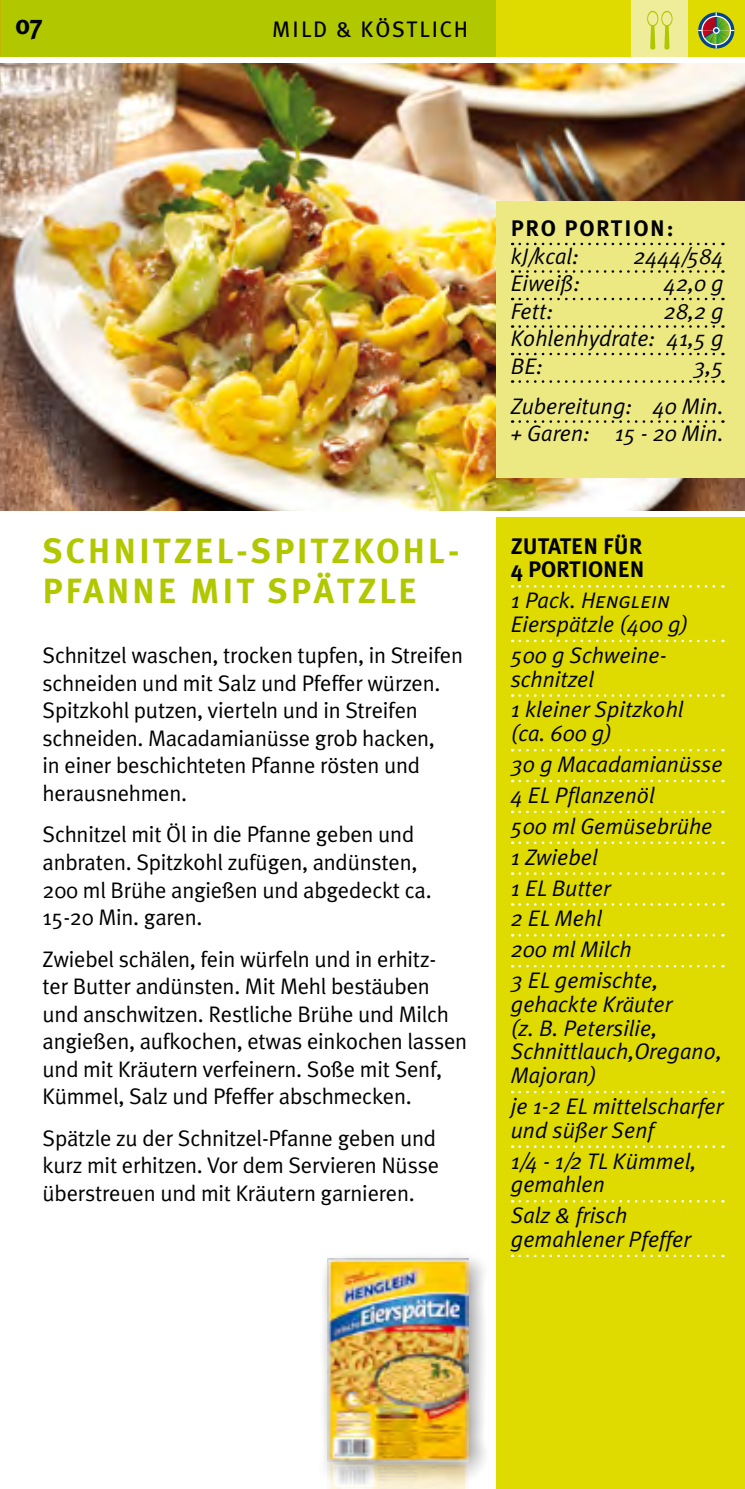
<style>
.page{position:relative;width:745px;height:1489px;background:#fff}
.page>*{position:absolute;margin:0;border:0;box-sizing:border-box;transform-origin:0 0}
.t1{font:700 35px/40px "Meta Plus";letter-spacing:.08em;color:#b1c800}
.t2{font:700 27.5px "Meta Plus";color:#000}
.t3{font:22.5px/27.5px "Meta Plus Normal";letter-spacing:-.01em;color:#000}
.t4{font:italic 22.5px/30.8px "Meta Plus Normal";color:#000}
.t5{font:700 22.5px/23.8px "Meta Plus";color:#000}
.t6{font:italic 22.5px "Meta Plus Normal Caps";color:#000}
.t7{font:22.5px "Meta Plus";letter-spacing:.08em;color:#000}
.t8{font:700 22.5px "Meta Plus";letter-spacing:.08em;color:#000}
.s1{font-family:"Meta Plus Normal"}
</style>
<div class="page">
<div style="left:0;top:0;width:744px;height:57px;background:#b1c800"></div>
<div style="left:496px;top:0;width:248px;height:57px;background:#dfdb00"></div>
<img style="left:0;top:64px;width:744px;height:446px">
<div style="left:496px;top:517px;width:248px;height:971px;background:#dfdb00"></div>
<div style="left:631px;top:0;width:56px;height:57px;background:#f0ed9a"></div>
<svg style="left:519px;top:585px;width:204px;height:2px"></svg>
<svg style="left:519px;top:639px;width:204px;height:3px"></svg>
<svg style="left:519px;top:694px;width:204px;height:2px"></svg>
<svg style="left:519px;top:749px;width:204px;height:2px"></svg>
<svg style="left:519px;top:779px;width:204px;height:3px"></svg>
<svg style="left:519px;top:810px;width:204px;height:3px"></svg>
<svg style="left:519px;top:841px;width:204px;height:3px"></svg>
<svg style="left:519px;top:872px;width:204px;height:2px"></svg>
<svg style="left:519px;top:903px;width:204px;height:2px"></svg>
<svg style="left:519px;top:934px;width:204px;height:2px"></svg>
<svg style="left:519px;top:964px;width:204px;height:3px"></svg>
<svg style="left:519px;top:1090px;width:204px;height:3px"></svg>
<svg style="left:519px;top:1145px;width:204px;height:2px"></svg>
<svg style="left:519px;top:1200px;width:204px;height:2px"></svg>
<svg style="left:519px;top:1254px;width:204px;height:2px"></svg>
<svg style="left:647px;top:11px;width:25px;height:39px"></svg>
<div style="left:496px;top:201px;width:248px;height:276px;background:#ede982"></div>
<svg style="left:519px;top:243px;width:204px;height:2px"></svg>
<svg style="left:519px;top:270px;width:204px;height:3px"></svg>
<svg style="left:519px;top:298px;width:204px;height:2px"></svg>
<svg style="left:519px;top:325px;width:204px;height:3px"></svg>
<svg style="left:519px;top:353px;width:204px;height:2px"></svg>
<svg style="left:519px;top:380px;width:204px;height:3px"></svg>
<svg style="left:519px;top:420px;width:204px;height:3px"></svg>
<div style="left:317px;top:1248px;width:173px;height:236px;background:#000;opacity:.5"></div>
<img style="left:327px;top:1258px;width:141px;height:230px">
<svg style="left:697px;top:12px;width:36px;height:37px"></svg>
<hr style="left:715px;top:12px;width:1px;height:37px;background:#fff">
<hr style="left:697px;top:30px;width:36px;height:1px;background:#fff">
<svg style="left:701px;top:16px;width:29px;height:29px"></svg>
<p class="t2" style="left:15px;top:8px;width:29px">07</p>
<p class="t7" style="left:272px;top:16px;width:197px">MILD &amp; KÖSTLICH</p>
<p class="t8" style="left:510px;top:215px;width:164px">PRO PORTION:</p>
<p class="t4" style="left:510px;top:240px;width:69px">kJ/kcal:</p>
<p class="t4" style="left:633px;top:240px;width:92px">2444/584</p>
<p class="t4" style="left:510px;top:268px;width:71px">Eiweiß:</p>
<p class="t4" style="left:663px;top:268px;width:61px">42,0 g</p>
<p class="t4" style="left:510px;top:295px;width:44px">Fett:</p>
<p class="t4" style="left:510px;top:297px;width:214px;line-height:27.5px;text-align:justify;text-indent:153px">28,2 g Kohlenhydrate: 41,5 g BE:</p>
<p class="t4" style="left:510px;top:346px;width:214px;line-height:40px;text-align:right">3,5<br>Zubereitung: 40 Min.</p>
<p class="t4" style="left:510px;top:418px;width:214px">+ Garen: 15 - 20 Min.</p>
<h1 class="t1" style="left:43px;top:531px;width:418px">SCHNITZEL-SPITZKOHL-<br>PFANNE MIT SPÄTZLE</h1>
<p class="t5" style="left:510px;top:533px;width:135px">ZUTATEN FÜR<br>4 PORTIONEN</p>
<p class="t6" style="left:510px;top:587px;width:160px"><span class="s1">1 Pack.</span> Henglein</p>
<p class="t4" style="left:510px;top:608px;width:179px">Eierspätzle (400 g)<br>500 g Schweine-</p>
<p class="t4" style="left:510px;top:663px;width:174px">schnitzel<br>1 kleiner Spitzkohl</p>
<p class="t4" style="left:510px;top:717px;width:213px">(ca. 600 g)<br>30 g Macadamianüsse<br>4 EL Pflanzenöl<br>500 ml Gemüsebrühe<br>1 Zwiebel<br>1 EL Butter<br>2 EL Mehl<br>200 ml Milch<br>3 EL gemischte,</p>
<p class="t4" style="left:510px;top:991px;width:212px;line-height:23.8px">gehackte Kräuter<br>(z. B. Petersilie,<br>Schnittlauch,Oregano,<br>Majoran)</p>
<p class="t4" style="left:510px;top:1094px;width:214px;line-height:23.8px">je 1-2 EL mittelscharfer und süßer Senf</p>
<p class="t4" style="left:510px;top:1148px;width:187px;line-height:23.8px">1/4 - 1/2 TL Kümmel, gemahlen</p>
<p class="t4" style="left:510px;top:1203px;width:181px;line-height:23.8px">Salz &amp; frisch gemahlener Pfeffer</p>
<p class="t3" style="left:43px;top:641px;width:422px">Schnitzel waschen, trocken tupfen, in Streifen schneiden und mit Salz und Pfeffer würzen.<br>Spitzkohl putzen, vierteln und in Streifen schneiden. Macadamianüsse grob hacken,<br>in einer beschichteten Pfanne rösten und herausnehmen.</p>
<p class="t3" style="left:43px;top:820px;width:390px">Schnitzel mit Öl in die Pfanne geben und anbraten. Spitzkohl zufügen, andünsten, 200 ml Brühe angießen und abgedeckt ca.<br>15-20 Min. garen.</p>
<p class="t3" style="left:43px;top:944px;width:426px">Zwiebel schälen, fein würfeln und in erhitz&shy;ter Butter andünsten. Mit Mehl bestäuben und anschwitzen. Restliche Brühe und Milch angießen, aufkochen, etwas einkochen lassen und mit Kräutern verfeinern. Soße mit Senf, Kümmel, Salz und Pfeffer abschmecken.</p>
<p class="t3" style="left:43px;top:1124px;width:398px">Spätzle zu der Schnitzel-Pfanne geben und kurz mit erhitzen. Vor dem Servieren Nüsse überstreuen und mit Kräutern garnieren.</p>
</div>
